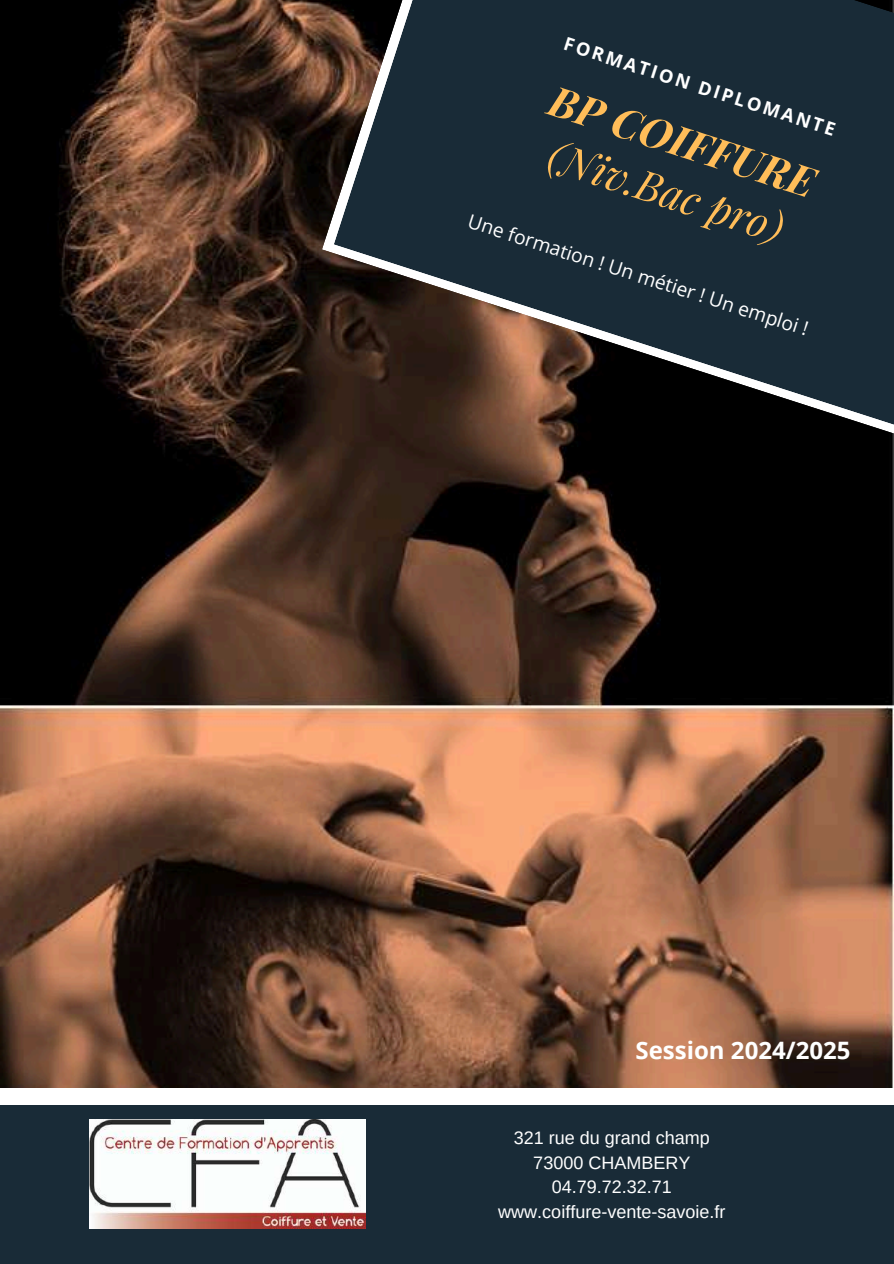
<style>
.page{position:relative;width:894px;height:1264px;background:#fff}
.page>*{position:absolute;margin:0;border:0;box-sizing:border-box;transform-origin:0 0}
.t1{font:italic 41.55px "Playfair Display";color:#ffbd59}
.t2{font:italic 700 41.55px "Playfair Display";color:#ffbd59}
.t3{font:700 24px "Open Sans";color:#fff}
.t4{font:19.35px "Open Sans";color:#fff}
.t5{font:700 18.3px "Open Sans";color:#fff}
.t6{font:18px/24.5px "Arimo";color:#fff;text-align:center}
</style>
<div class="page">
<img style="left:0;top:0;width:893px;height:1087px">
<svg style="left:322px;top:0;width:571px;height:439px"></svg>
<svg style="left:333px;top:0;width:560px;height:428px;fill:#192b37"></svg>
<div style="left:0;top:1104px;width:893px;height:159px;background:#192b37"></div>
<img style="left:89px;top:1119px;width:276px;height:109px">
<p class="t5" style="left:568px;top:30px;width:285px;rotate:18deg">FORMATION DIPLOMANTE</p>
<h1 class="t2" style="left:559px;top:70px;width:278px;rotate:18deg">BP COIFFURE</h1>
<h1 class="t1" style="left:558px;top:126px;width:246px;rotate:18deg">(Niv.Bac pro)</h1>
<p class="t4" style="left:473px;top:207px;width:357px;rotate:18deg">Une formation ! Un métier ! Un emploi !</p>
<h2 class="t3" style="left:635px;top:1032px;width:216px">Session 2024/2025</h2>
<p class="t6" style="left:498px;top:1125px;width:228px">321 rue du grand champ<br>73000 CHAMBERY<br>04.79.72.32.71 www.coiffure-vente-savoie.fr</p>
</div>
